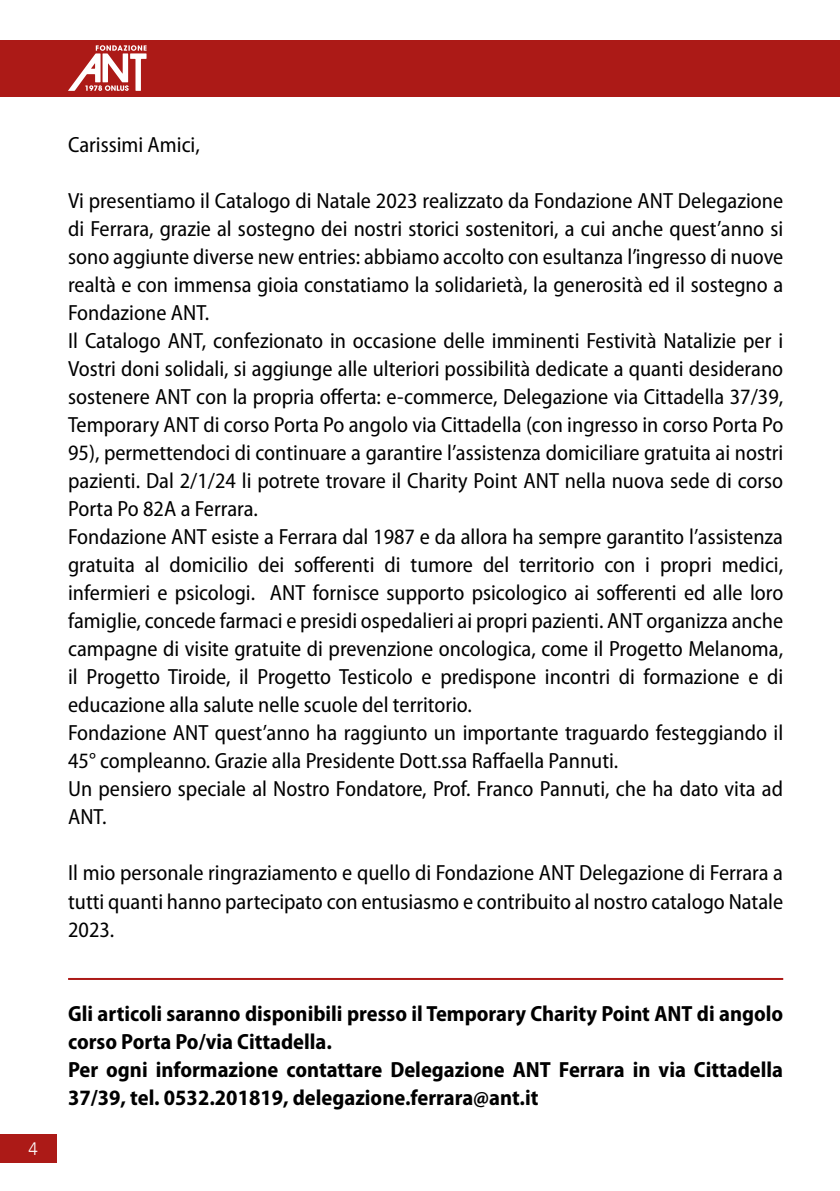
<style>
.page{position:relative;width:840px;height:1191px;background:#fff}
.page>*{position:absolute;margin:0;border:0;box-sizing:border-box;transform-origin:0 0}
.t1{font:semi-condensed 22px/28px "Myriad Pro";color:#000}
.t2{font:700 semi-condensed 22px/28px "Myriad Pro";color:#000}
.t3{font:300 18px "Avenir";color:#fff}
</style>
<div class="page">
<div style="left:0;top:1134px;width:57px;height:28px;background:#ac1a17"></div>
<div style="left:0;top:40px;width:839px;height:56px;background:#ac1a17"></div>
<hr style="left:68px;top:978px;width:714px;height:2px;background:#ac1a17">
<svg style="left:68px;top:45px;width:78px;height:46px"></svg>
<p class="t3" style="left:28px;top:1138px;width:11px">4</p>
<p class="t1" style="left:68px;top:130px;width:133px">Carissimi Amici,</p>
<p class="t1" style="left:68px;top:186px;width:716px">Vi presentiamo il Catalogo di Natale 2023 realizzato da Fondazione ANT Delegazione di Ferrara, grazie al sostegno dei nostri storici sostenitori, a cui anche quest’anno si sono aggiunte diverse new entries: abbiamo accolto con esultanza l’ingresso di nuove realtà e con immensa gioia constatiamo la solidarietà, la generosità ed il sostegno a Fondazione ANT.<br>Il Catalogo ANT, confezionato in occasione delle imminenti Festività Natalizie per i Vostri doni solidali, si aggiunge alle ulteriori possibilità dedicate a quanti desiderano sostenere ANT con la propria offerta: e-commerce, Delegazione via Cittadella 37/39, Temporary ANT di corso Porta Po angolo via Cittadella (con ingresso in corso Porta Po 95), permettendoci di continuare a garantire l’assistenza domiciliare gratuita ai nostri pazienti. Dal 2/1/24 li potrete trovare il Charity Point ANT nella nuova sede di corso Porta Po 82A a Ferrara.<br>Fondazione ANT esiste a Ferrara dal 1987 e da allora ha sempre garantito l’assistenza gratuita al domicilio dei sofferenti di tumore del territorio con i propri medici, infermieri e psicologi. ANT fornisce supporto psicologico ai sofferenti ed alle loro famiglie, concede farmaci e presidi ospedalieri ai propri pazienti. ANT organizza anche campagne di visite gratuite di prevenzione oncologica, come il Progetto Melanoma, il Progetto Tiroide, il Progetto Testicolo e predispone incontri di formazione e di educazione alla salute nelle scuole del territorio.<br>Fondazione ANT quest’anno ha raggiunto un importante traguardo festeggiando il 45° compleanno. Grazie alla Presidente Dott.ssa Raffaella Pannuti.<br>Un pensiero speciale al Nostro Fondatore, Prof. Franco Pannuti, che ha dato vita ad ANT.</p>
<p class="t1" style="left:68px;top:858px;width:716px;text-align:justify">Il mio personale ringraziamento e quello di Fondazione ANT Delegazione di Ferrara a tutti quanti hanno partecipato con entusiasmo e contribuito al nostro catalogo Natale 2023.</p>
<p class="t2" style="left:68px;top:998px;width:716px">Gli articoli saranno disponibili presso il Temporary Charity Point ANT di angolo corso Porta Po/via Cittadella.<br>Per ogni informazione contattare Delegazione ANT Ferrara in via Cittadella 37/39, tel. 0532.201819, delegazione.ferrara@ant.it</p>
</div>
